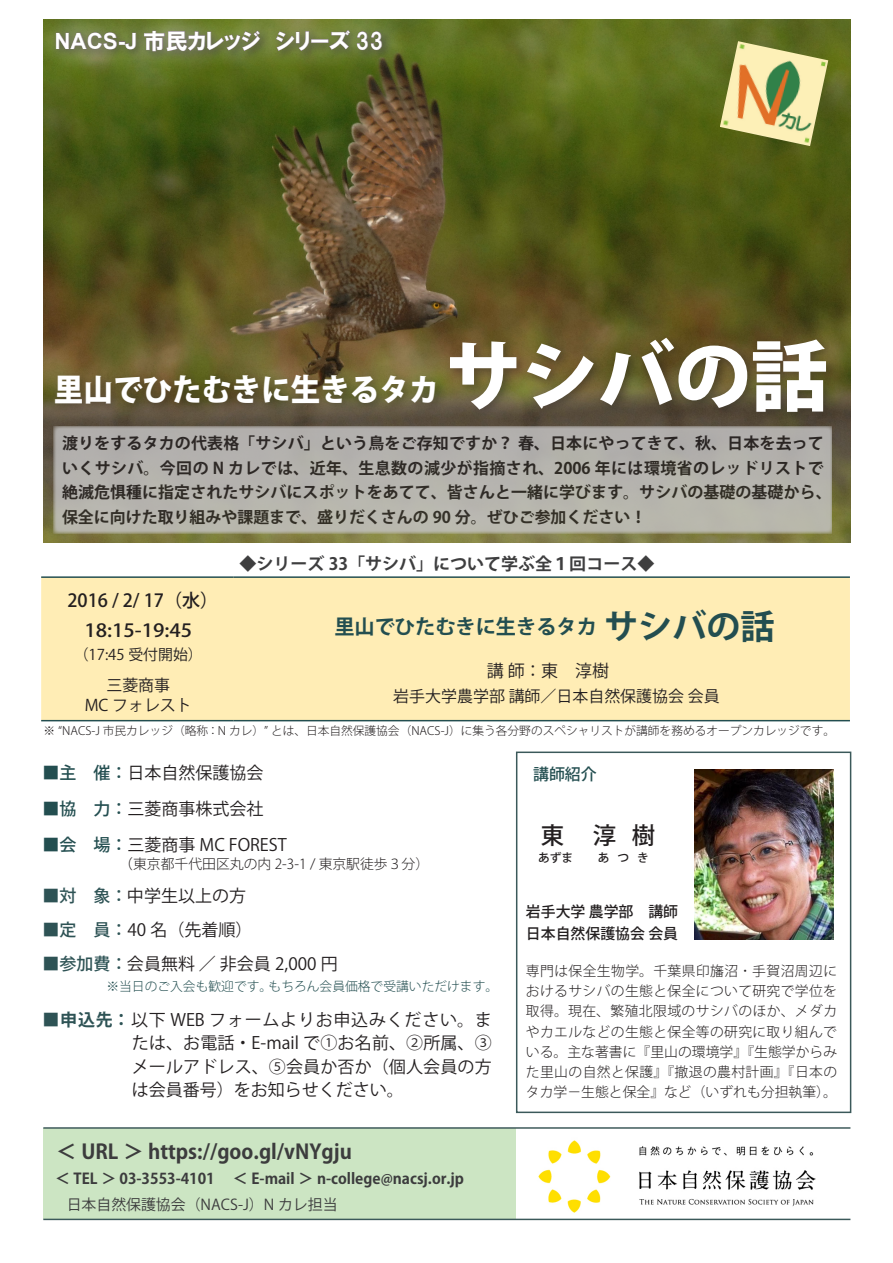
<style>
.page{position:relative;width:893px;height:1263px;background:#fff}
.page>*{position:absolute;margin:0;border:0;box-sizing:border-box;transform-origin:0 0}
.t1{font:800 76.5px "Koz Go Pr 6 N";color:#fff}
.t2{font:700 34.05px "Koz Go Pro";color:#234e50}
.t3{font:800 30.9px "Koz Go Pr 6 N";color:#fff;scale:.96 1}
.t4{font:500 23.4px "Koz Go Pro";color:#231f20}
.t5{font:700 22.35px "Arial";color:#fff}
.t6{font:22.35px "HGP Soei Kakugothic UB";color:#fff}
.t7{font:700 20.25px "Koz Go Pro";color:#3c3c3d}
.t8{font:700 20.25px "Koz Go Pro";color:#234e50}
.t9{font:500 18px "Koz Go Pro";color:#231f20}
.t10{font:500 18px "Koz Go Pro";color:#231f20;scale:1.12 1}
.t11{font:16.95px/23.4px "Koz Go Pro";color:#231f20;text-align:justify}
.t12{font:700 16.95px "Koz Go Pro";color:#3e3e3f}
.t13{font:700 15.9px/24.5px "Koz Go Pr 6 N";letter-spacing:.005em;color:#231f20}
.t14{font:15.9px "Koz Go Pro";color:#231f20}
.t15{font:500 15.9px "Koz Go Pro";color:#234e50}
.t16{font:700 14.85px "Koz Go Pro";color:#3c3c3d}
.t17{font:14.85px "Koz Go Pro";color:#3c3c3d}
.t18{font:500 14.85px "Koz Go Pro";color:#231f20}
.t19{font:14.85px "Koz Go Pro";color:#231f20}
.t20{font:300 13.8px/20.2px "Koz Go Pro";color:#231f20;text-align:justify}
.t21{font:300 12.75px "Koz Go Pro";color:#234e50}
.t22{font:300 11.7px "Koz Go Pro";color:#231f20}
.t23{font:500 11.7px "Koz Go Pro";color:#231f20}
.s1{font-family:"HGP Soei Kakugothic UB";font-weight:400}
.s2{font-weight:500;color:#234e50}
.s3{font-weight:400}
.s4{font-weight:500;color:#2e5355}
.s5{font-weight:700;color:#2e5355}
</style>
<div class="page">
<img style="left:44px;top:20px;width:807px;height:522px">
<img style="left:538px;top:1140px;width:278px;height:73px">
<div style="left:516px;top:751px;width:335px;height:362px;border:2px solid #3b595a"></div>
<div style="left:43px;top:1128px;width:473px;height:90px;background:#cce5c3"></div>
<hr style="left:43px;top:1127px;width:807px;height:2px;background:#3f5a5b">
<img style="left:695px;top:770px;width:138px;height:169px">
<img style="left:720px;top:41px;width:108px;height:105px">
<div style="left:53px;top:426px;width:779px;height:107px;background:#b5b3ad"></div>
<div style="left:31px;top:5px;width:372px;height:66px;background:#fff;opacity:.75"></div>
<div style="left:39px;top:24px;width:413px;height:45px;background:#fff;opacity:.75"></div>
<hr style="left:43px;top:1219px;width:807px;height:1px;background:#3b595a">
<div style="left:41px;top:578px;width:809px;height:142px;background:#ffedb5"></div>
<hr style="left:41px;top:576px;width:192px;height:2px;background:#234e50">
<hr style="left:233px;top:576px;width:617px;height:2px;background:#234e50">
<hr style="left:41px;top:720px;width:192px;height:1px;background:#234e50">
<hr style="left:233px;top:720px;width:617px;height:1px;background:#234e50">
<div style="left:49px;top:331px;width:788px;height:92px;background:#231f20;opacity:.44"></div>
<h3 class="t5" style="left:55px;top:26px;width:207px">NACS J- <span class="s1">市民カレッジ</span></h3>
<h3 class="t6" style="left:275px;top:30px;width:110px">シリーズ 33</h3>
<p class="t3" style="left:54px;top:372px;width:402px">里山でひたむきに生きるタカ</p>
<p class="t1" style="left:445px;top:333px;width:384px">サシバの話</p>
<p class="t13" style="left:62px;top:432px;width:771px">渡りをするタカの代表格「サシバ」という鳥をご存知ですか？春、日本にやってきて、秋、日本を去っていくサシバ。今回の N カレでは、近年、生息数の減少が指摘され、2006 年には環境省のレッドリストで絶滅危惧種に指定されたサシバにスポットをあてて、皆さんと一緒に学びます。サシバの基礎の基礎から、保全に向けた取り組みや課題まで、盛りだくさんの 90 分。ぜひご参加ください!</p>
<p class="t9" style="left:67px;top:589px;width:152px">2016 / 2/ 17（水(</p>
<p class="t10" style="left:84px;top:619px;width:98px">18:15-19:45</p>
<p class="t19" style="left:74px;top:645px;width:131px">（17:45 受付開始(</p>
<p class="t14" style="left:106px;top:674px;width:65px">三菱商事</p>
<p class="t14" style="left:85px;top:695px;width:109px">MC フォレスト</p>
<p class="t12" style="left:239px;top:553px;width:416px">◆シリーズ 33「サシバ」について学ぶ全１回コース◆</p>
<p class="t2" style="left:604px;top:604px;width:172px">サシバの話</p>
<p class="t8" style="left:334px;top:613px;width:264px">里山でひたむきに生きるタカ</p>
<p class="t11" style="left:487px;top:660px;width:124px">講師：東　淳樹</p>
<p class="t14" style="left:393px;top:686px;width:328px">岩手大学農学部講師／日本自然保護協会会員</p>
<p class="t22" style="left:44px;top:723px;width:793px">※ “NACS J- 市民カレッジ（略称：N カレ）” とは、日本自然保護協会（NACS ）J- に集う各分野のスペシャリストが講師を務めるオープンカレッジです。</p>
<p class="t11" style="left:43px;top:762px;width:223px"><span class="s2">■主　催：</span>日本自然保護協会</p>
<p class="t11" style="left:43px;top:798px;width:223px"><span class="s2">■協　力：</span>三菱商事株式会社</p>
<p class="t11" style="left:43px;top:833px;width:246px"><span class="s2">■会　場：</span>三菱商事 MC FOREST</p>
<p class="t20" style="left:119px;top:854px;width:311px"><span class="s3">（</span>東京都千代田区丸の内 2-3-1 / 東京駅徒歩３分(</p>
<p class="t11" style="left:43px;top:884px;width:205px"><span class="s4">■対　象：</span>中学生以上の方</p>
<p class="t11" style="left:43px;top:918px;width:212px"><span class="s4">■定　員：</span>40 名（先着順(</p>
<p class="t11" style="left:43px;top:952px;width:297px"><span class="s4">■参加費：</span>会員無料／非会員 2,000 円</p>
<p class="t21" style="left:269px;top:978px;width:231px">もちろん会員価格で受講いただけます。</p>
<p class="t15" style="left:533px;top:764px;width:65px">講師紹介</p>
<p class="t4" style="left:541px;top:820px;width:77px">東　淳</p>
<p class="t4" style="left:632px;top:820px;width:25px">樹</p>
<p class="t23" style="left:538px;top:851px;width:48px">あずま　</p>
<p class="t23" style="left:637px;top:851px;width:13px">き</p>
<p class="t23" style="left:598px;top:851px;width:13px">あ</p>
<p class="t23" style="left:617px;top:851px;width:13px">つ</p>
<p class="t18" style="left:526px;top:902px;width:154px">岩手大学農学部　講師</p>
<p class="t18" style="left:526px;top:924px;width:154px">日本自然保護協会会員</p>
<p class="t20" style="left:526px;top:961px;width:313px">専門は保全生物学。千葉県印旛沼･手賀沼周辺におけるサシバの生態と保全について研究で学位を取得。現在、繁殖北限域のサシバのほか、メダカやカエルなどの生態と保全等の研究に取り組んでいる。主な著書に『里山の環境学』『生態学からみた里山の自然と保護』『撤退の農村計画』『日本のタカ学－生態と保全』など（いずれも分担執筆。(</p>
<p class="t21" style="left:106px;top:978px;width:167px">※当日のご入会も歓迎です。</p>
<p class="t11" style="left:132px;top:1008px;width:362px;text-indent:-89px"><span class="s5">■申込先：</span>以下 WEB フォームよりお申込みください。または、お電話・ -E mail で①お名前、②所属、3メールアドレス、⑤会員か否か（個人会員の方は会員番号）をお知らせください。</p>
<p class="t7" style="left:56px;top:1138px;width:297px">＜ URL ＞ https://goo.gl/vNYgju</p>
<p class="t16" style="left:55px;top:1168px;width:410px">＜ TEL ＞ 03-3553-4101 　＜ -E mail ＞ n-college@nacsj.or j p.</p>
<p class="t17" style="left:52px;top:1195px;width:287px">　日本自然保護協会（NACS ）J- N カレ担当</p>
</div>
